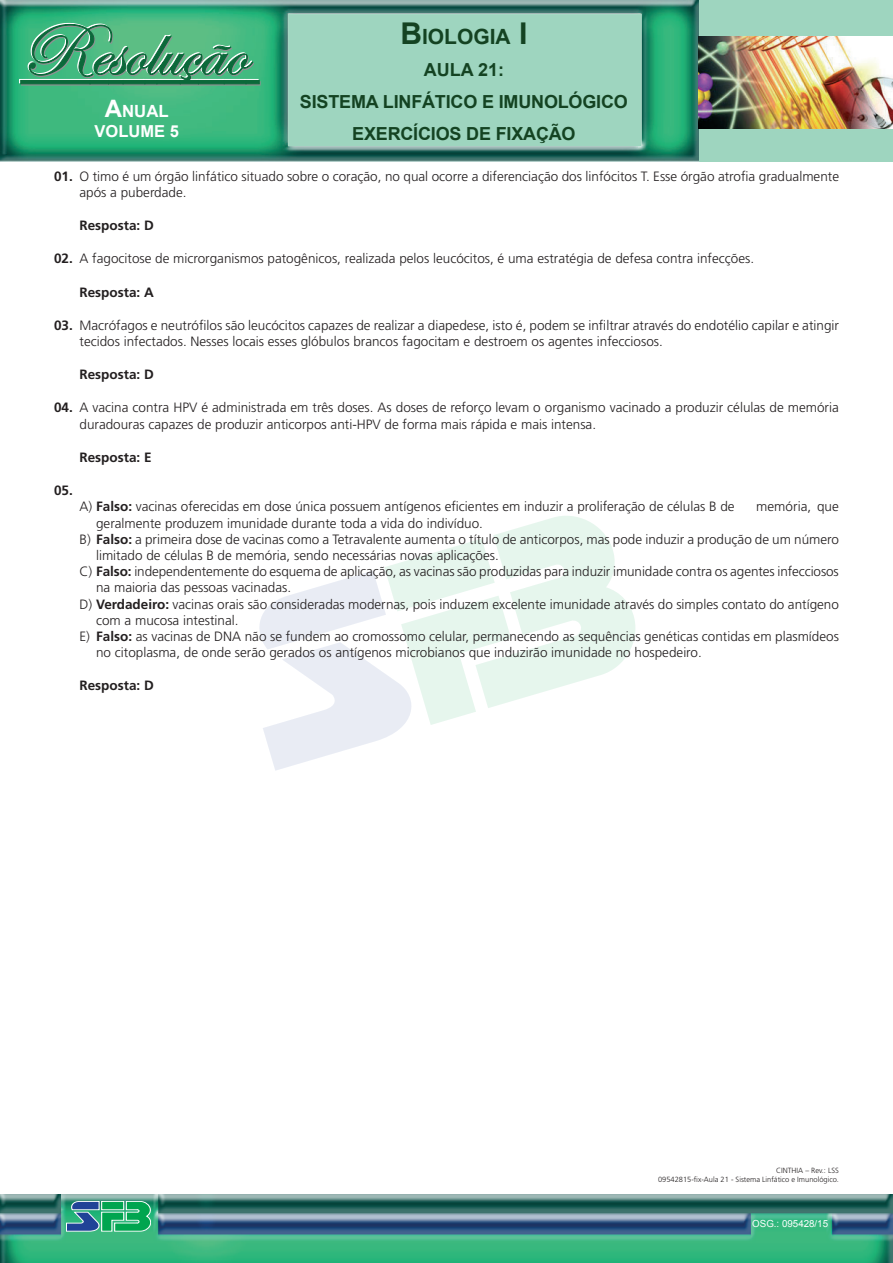
<style>
.page{position:relative;width:893px;height:1263px;background:#fff}
.page>*{position:absolute;margin:0;border:0;box-sizing:border-box;transform-origin:0 0}
.t1{font:700 21px "Arial";color:#144322}
.t2{font:700 18px/31.8px "Arial";letter-spacing:-.01em;color:#144322;text-align:center}
.t3{font:700 16.8px "Arial";color:#fff}
.t4{font:700 16.5px "Arial";color:#fff}
.Exercício_resposta{font:300 13.5px/16.2px "Frutiger";color:#231f20}
.Exercício_chamada{font:300 13.5px/16.2px "Frutiger";color:#231f20}
.Exercício_chamada-2{font:700 13.5px "Frutiger";color:#231f20}
.t5{font:9.75px "Arial";color:#fff}
.t6{font:300 7.5px "Frutiger";color:#231f20}
.s1{font-size:24px}
.s2{font-style:inherit}
.s3{font-size:30px}
.s4{font-weight:700}
</style>
<div class="page">
<div style="left:0;top:0;width:893px;height:162px;background:#9ed5bf"></div>
<img style="left:0;top:0;width:698px;height:162px">
<img style="left:698px;top:37px;width:195px;height:91px">
<div style="left:19px;top:79px;width:70px;height:4px;border:1px solid #fff"></div>
<svg style="left:20px;top:23px;width:240px;height:62px;background:#52aa7d"></svg>
<div style="left:224px;top:80px;width:22px;height:4px;border:1px solid #0b693a"></div>
<div style="left:246px;top:80px;width:14px;height:4px;border:1px solid #0b693a"></div>
<img style="left:0;top:1195px;width:893px;height:68px">
<svg style="left:66px;top:1201px;width:85px;height:30px;background:#39a184"></svg>
<svg style="left:259px;top:516px;width:376px;height:255px"></svg>
<p class="t3" style="left:105px;top:100px;width:65px"><span class="s1">A</span>NUAL</p>
<p class="t4" style="left:95px;top:120px;width:86px">VOLUME <span class="s2">5</span></p>
<h1 class="t1" style="left:400px;top:23px;width:125px"><span class="s3">B</span>IOLOGIA <span class="s3">I</span></h1>
<h2 class="t2" style="left:300px;top:54px;width:328px">AULA 21:<br>SISTEMA LI NFÁTICO E IMUNOLÓGICO<br>EXERCÍCIOS DE FIXAÇÃO</h2>
<p class="Exercício_chamada" style="left:80px;top:168px;width:761px;text-indent:-26px"><span class="s4">01.</span> O timo é um órgão linfático situado sobre o coração, no qual ocorre a diferenciação dos linfócitos T. Esse órgão atrofia gradualmente após a puberdade.</p>
<p class="Exercício_chamada-2" style="left:80px;top:217px;width:76px">Resposta: D</p>
<p class="Exercício_chamada" style="left:54px;top:251px;width:702px"><span class="s4">02.</span> A fagocitose de microrganismos patogênicos, realizada pelos leucócitos, é uma estratégia de defesa contra infecções.</p>
<p class="Exercício_chamada-2" style="left:80px;top:284px;width:76px">Resposta: A</p>
<p class="Exercício_chamada" style="left:80px;top:317px;width:761px;text-indent:-26px"><span class="s4">03.</span> Macrófagos e neutrófilos são leucócitos capazes de realizar a diapedese, isto é, podem se infiltrar através do endotélio capilar e atingir tecidos infectados. Nesses locais esses glóbulos brancos fagocitam e destroem os agentes infecciosos.</p>
<p class="Exercício_chamada-2" style="left:80px;top:367px;width:76px">Resposta: D</p>
<p class="Exercício_chamada" style="left:80px;top:400px;width:761px;text-indent:-26px"><span class="s4">04.</span> A vacina contra HPV é administrada em três doses. As doses de reforço levam o organismo vacinado a produzir células de memória duradouras capazes de produzir anticorpos anti-HPV de forma mais rápida e mais intensa.</p>
<p class="Exercício_chamada-2" style="left:80px;top:449px;width:74px">Resposta: E</p>
<p class="Exercício_chamada-2" style="left:54px;top:482px;width:20px">05.</p>
<p class="Exercício_resposta" style="left:80px;top:498px;width:657px">A) <span class="s4">Falso:</span> vacinas oferecidas em dose única possuem antígenos eficientes em induzir a proliferação de células B de</p>
<p class="Exercício_resposta" style="left:756px;top:498px;width:84px">memória, que</p>
<p class="Exercício_resposta" style="left:96px;top:515px;width:388px">geralmente produzem imunidade durante toda a vida do indivíduo.</p>
<p class="Exercício_resposta" style="left:96px;top:531px;width:744px;text-indent:-17px">B) <span class="s4">Falso:</span> a primeira dose de vacinas como a Tetravalente aumenta o título de anticorpos, mas pode induzir a produção de um número limitado de células B de memória, sendo necessárias novas aplicações.</p>
<p class="Exercício_resposta" style="left:96px;top:563px;width:744px;text-indent:-17px">C) <span class="s4">Falso:</span> independentemente do esquema de aplicação, as vacinas são produzidas para induzir imunidade contra os agentes infecciosos na maioria das pessoas vacinadas.</p>
<p class="Exercício_resposta" style="left:96px;top:596px;width:744px;text-indent:-17px">D) <span class="s4">Verdadeiro:</span> vacinas orais são consideradas modernas, pois induzem excelente imunidade através do simples contato do antígeno com a mucosa intestinal.</p>
<p class="Exercício_resposta" style="left:96px;top:628px;width:744px;text-indent:-17px">E) <span class="s4">Falso:</span> as vacinas de DNA não se fundem ao cromossomo celular, permanecendo as sequências genéticas contidas em plasmídeos no citoplasma, de onde serão gerados os antígenos microbianos que induzirão imunidade no hospedeiro.</p>
<p class="Exercício_chamada-2" style="left:80px;top:678px;width:76px">Resposta: D</p>
<p class="t6" style="left:776px;top:1166px;width:64px">CINTHIA – Rev.: LSS</p>
<p class="t6" style="left:658px;top:1175px;width:182px">09542815-fix-Aula 21 - Sistema Linfático e Imunológico.</p>
<p class="t5" style="left:752px;top:1217px;width:77px">OSG.: 095428/15</p>
</div>
